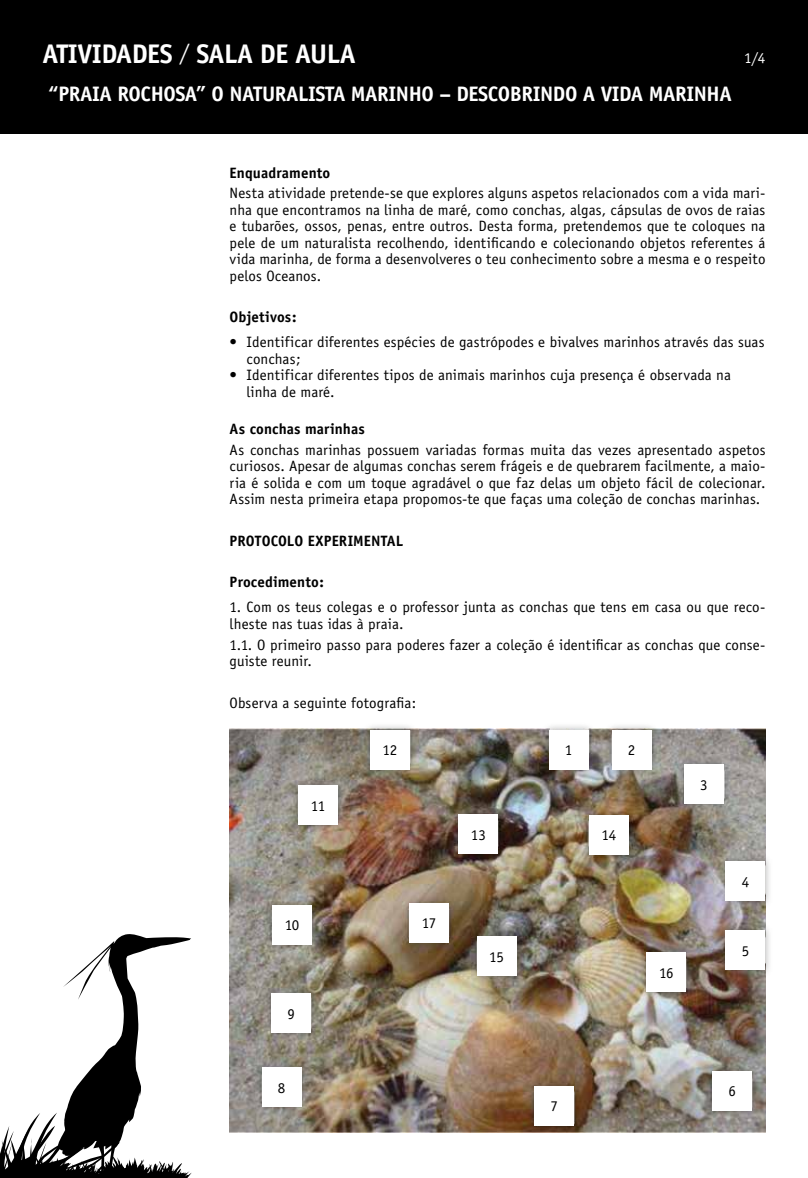
<style>
.page{position:relative;width:808px;height:1178px;background:#fff}
.page>*{position:absolute;margin:0;border:0;box-sizing:border-box;transform-origin:0 0}
.t1{font:700 27px "Officina Sans";letter-spacing:-.02em;color:#fff}
.t2{font:700 21px "Officina Sans";letter-spacing:-.02em;color:#fff}
.t3{font:15px/16.5px "Officina Sans";letter-spacing:.005em;color:#000}
.t4{font:700 15px "Officina Sans";letter-spacing:.005em;color:#000}
.t5{font:15px "Officina Sans";color:#fff}
.s1{font-weight:400;font-size:22.5px}
</style>
<div class="page">
<div style="left:0;top:0;width:808px;height:134px;background:#000"></div>
<svg style="left:63px;top:934px;width:129px;height:244px"></svg>
<svg style="left:0;top:1112px;width:132px;height:66px"></svg>
<img style="left:230px;top:728px;width:535px;height:404px">
<div style="left:362px;top:722px;width:56px;height:56px;background:#000;opacity:.3"></div>
<div style="left:370px;top:730px;width:40px;height:40px;background:#fff"></div>
<div style="left:541px;top:722px;width:55px;height:56px;background:#000;opacity:.3"></div>
<div style="left:549px;top:730px;width:39px;height:40px;background:#fff"></div>
<div style="left:604px;top:722px;width:55px;height:56px;background:#000;opacity:.3"></div>
<div style="left:611px;top:730px;width:40px;height:40px;background:#fff"></div>
<div style="left:676px;top:756px;width:56px;height:56px;background:#000;opacity:.3"></div>
<div style="left:684px;top:764px;width:40px;height:40px;background:#fff"></div>
<div style="left:718px;top:853px;width:55px;height:56px;background:#000;opacity:.3"></div>
<div style="left:725px;top:861px;width:40px;height:40px;background:#fff"></div>
<div style="left:718px;top:922px;width:55px;height:56px;background:#000;opacity:.3"></div>
<div style="left:725px;top:930px;width:40px;height:40px;background:#fff"></div>
<div style="left:704px;top:1063px;width:56px;height:56px;background:#000;opacity:.3"></div>
<div style="left:712px;top:1071px;width:40px;height:40px;background:#fff"></div>
<div style="left:526px;top:1078px;width:56px;height:55px;background:#000;opacity:.3"></div>
<div style="left:534px;top:1086px;width:40px;height:39px;background:#fff"></div>
<div style="left:254px;top:1060px;width:55px;height:55px;background:#000;opacity:.3"></div>
<div style="left:261px;top:1067px;width:40px;height:40px;background:#fff"></div>
<div style="left:264px;top:985px;width:55px;height:56px;background:#000;opacity:.3"></div>
<div style="left:271px;top:993px;width:40px;height:40px;background:#fff"></div>
<div style="left:264px;top:897px;width:56px;height:55px;background:#000;opacity:.3"></div>
<div style="left:272px;top:904px;width:40px;height:40px;background:#fff"></div>
<div style="left:290px;top:777px;width:56px;height:56px;background:#000;opacity:.3"></div>
<div style="left:298px;top:785px;width:40px;height:40px;background:#fff"></div>
<div style="left:451px;top:807px;width:55px;height:55px;background:#000;opacity:.3"></div>
<div style="left:458px;top:814px;width:40px;height:40px;background:#fff"></div>
<div style="left:581px;top:807px;width:56px;height:56px;background:#000;opacity:.3"></div>
<div style="left:589px;top:815px;width:40px;height:40px;background:#fff"></div>
<div style="left:401px;top:895px;width:56px;height:56px;background:#000;opacity:.3"></div>
<div style="left:409px;top:903px;width:40px;height:40px;background:#fff"></div>
<div style="left:469px;top:928px;width:56px;height:56px;background:#000;opacity:.3"></div>
<div style="left:477px;top:936px;width:40px;height:40px;background:#fff"></div>
<div style="left:639px;top:944px;width:55px;height:56px;background:#000;opacity:.3"></div>
<div style="left:646px;top:952px;width:40px;height:40px;background:#fff"></div>
<h1 class="t1" style="left:43px;top:37px;width:13px">ATIVI</h1>
<h1 class="t1" style="left:101px;top:37px;width:256px">DADES <span class="s1">/</span> SALA DE AULA</h1>
<h2 class="t2" style="left:48px;top:81px;width:685px">“PRAIA ROCHOSA” O NATURALISTA MARIN HO – DESCOBRINDO A VIDA MARIN HA</h2>
<p class="t5" style="left:744px;top:49px;width:23px">1/4</p>
<p class="t4" style="left:230px;top:163px;width:102px">ENQUADRAMENTO</p>
<p class="t3" style="left:230px;top:185px;width:537px;text-align:justify">Nesta atividade pretende-se que explores alguns aspetos relacionados com a vida mari&shy;nha que encontramos na linha de maré, como conchas, algas, cápsulas de ovos de raias e tubarões, ossos, penas, entre outros. Desta forma, pretendemos que te coloques na pele de um naturalista recolhendo, identificando e colecionando objetos referentes á vida marinha, de forma a desenvolveres o teu conhecimento sobre a mesma e o respeito pelos Oceanos.</p>
<p class="t4" style="left:230px;top:308px;width:68px">OBJETIVOS:</p>
<p class="t3" style="left:247px;top:334px;width:519px;text-indent:-17px">• Identificar diferentes espécies de gastrópodes e bivalves marinhos através das suas conchas;</p>
<p class="t3" style="left:247px;top:367px;width:486px;text-indent:-17px">• Identificar diferentes tipos de animais marinhos cuja presença é observada na linha de maré.</p>
<p class="t4" style="left:230px;top:420px;width:137px">AS CONCHAS MARINHAS</p>
<p class="t3" style="left:230px;top:442px;width:537px;text-align:justify">As conchas marinhas possuem variadas formas muita das vezes apresentado aspetos curiosos. Apesar de algumas conchas serem frágeis e de quebrarem facilmente, a maio&shy;ria é solida e com um toque agradável o que faz delas um objeto fácil de colecionar.<br>Assim nesta primeira etapa propomos-te que faças uma coleção de conchas marinhas.</p>
<p class="t4" style="left:230px;top:531px;width:175px">PROTOCOLO EXPERIMENTAL</p>
<p class="t4" style="left:230px;top:573px;width:96px">PROCEDIMENTO:</p>
<p class="t3" style="left:230px;top:599px;width:537px">1. Com os teus colegas e o professor junta as conchas que tens em casa ou que reco&shy;lheste nas tuas idas à praia.</p>
<p class="t3" style="left:230px;top:636px;width:537px">1.1. O primeiro passo para poderes fazer a coleção é identificar as conchas que conse&shy;guiste reunir.</p>
<p class="t3" style="left:230px;top:694px;width:188px">Observa a seguinte fotografia:</p>
<p class="t3" style="left:382px;top:742px;width:16px">12</p>
<p class="t3" style="left:565px;top:742px;width:9px">1</p>
<p class="t3" style="left:628px;top:742px;width:9px">2</p>
<p class="t3" style="left:700px;top:776px;width:9px">3</p>
<p class="t3" style="left:311px;top:797px;width:16px">11</p>
<p class="t3" style="left:285px;top:917px;width:16px">10</p>
<p class="t3" style="left:288px;top:1005px;width:9px">9</p>
<p class="t3" style="left:278px;top:1080px;width:9px">8</p>
<p class="t3" style="left:422px;top:915px;width:16px">17</p>
<p class="t3" style="left:471px;top:827px;width:16px">13</p>
<p class="t3" style="left:602px;top:827px;width:16px">14</p>
<p class="t3" style="left:489px;top:948px;width:16px">15</p>
<p class="t3" style="left:659px;top:964px;width:16px">16</p>
<p class="t3" style="left:550px;top:1098px;width:9px">7</p>
<p class="t3" style="left:742px;top:873px;width:9px">4</p>
<p class="t3" style="left:742px;top:942px;width:9px">5</p>
<p class="t3" style="left:728px;top:1083px;width:9px">6</p>
</div>
